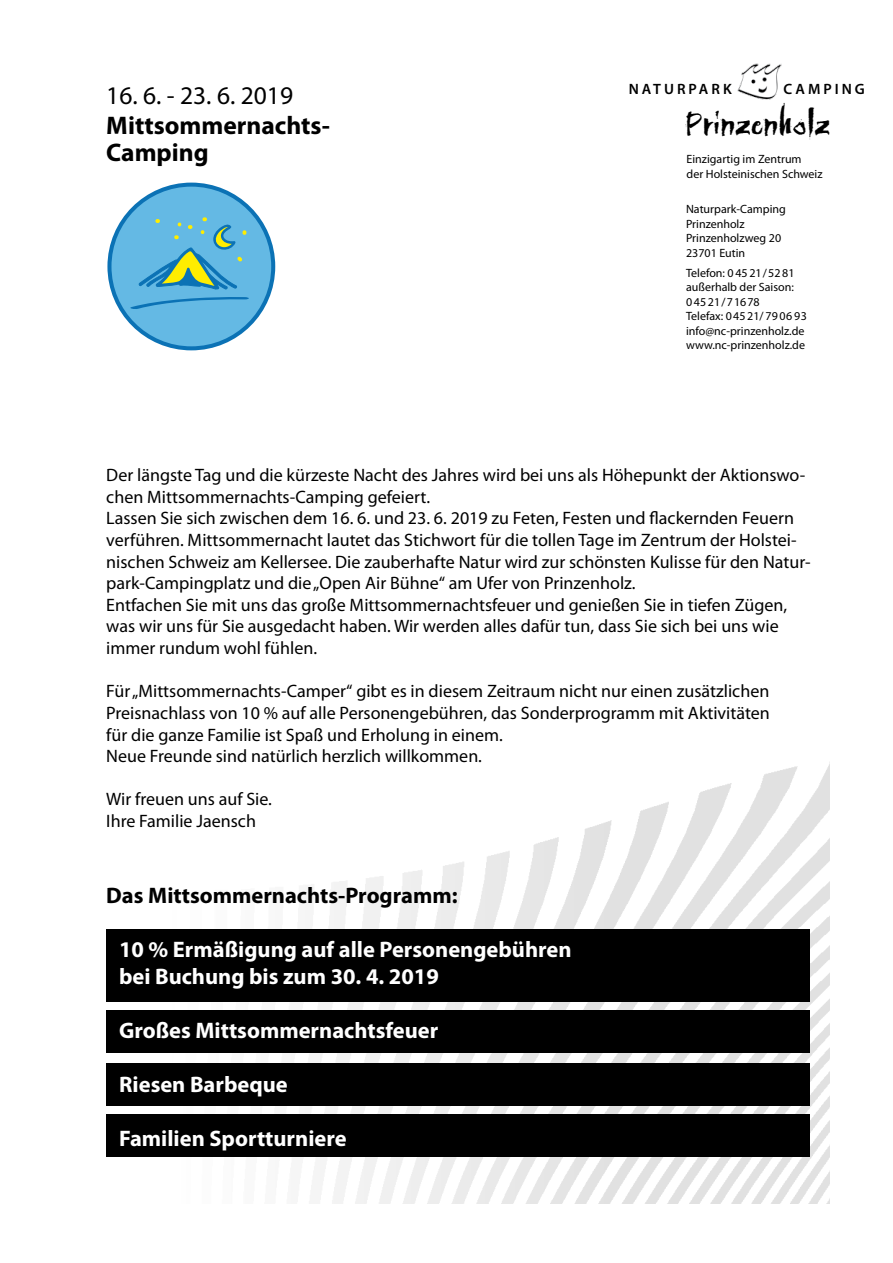
<style>
.page{position:relative;width:893px;height:1263px;background:#fff}
.page>*{position:absolute;margin:0;border:0;box-sizing:border-box;transform-origin:0 0}
.t1{font:32.4px "Twang Plain";color:#000}
.t2{font:700 25.5px/27px "Myriad Pro";color:#000}
.t3{font:25.5px "Myriad Pro";color:#000}
.t4{font:700 22.5px/27px "Myriad Pro";color:#fff}
.t5{font:700 22.5px "Myriad Pro";color:#000}
.t6{font:18px/21.6px "Myriad Pro";color:#000}
.t7{font:600 15px "Myriad Pro";letter-spacing:.2em;color:#000}
.t8{font:12px/14.4px "Myriad Pro";color:#000}
</style>
<div class="page">
<img style="left:106px;top:766px;width:723px;height:437px">
<div style="left:106px;top:1010px;width:703px;height:42px;background:#000"></div>
<div style="left:106px;top:1063px;width:703px;height:43px;background:#000"></div>
<div style="left:106px;top:1114px;width:703px;height:43px;background:#000"></div>
<div style="left:106px;top:929px;width:703px;height:72px;background:#000"></div>
<img style="left:737px;top:64px;width:45px;height:36px">
<div style="left:109px;top:185px;width:164px;height:163px;background:#64b9e4;border-radius:50%"></div>
<div style="left:107px;top:183px;width:168px;height:167px;border:4px solid #0b72b5;border-radius:50%"></div>
<svg style="left:130px;top:297px;width:119px;height:12px"></svg>
<svg style="left:138px;top:217px;width:108px;height:73px"></svg>
<h2 class="t3" style="left:106px;top:82px;width:188px">16. 6. - 23. 6. 2019</h2>
<h2 class="t2" style="left:106px;top:112px;width:225px">Mittsommernachts-<br>Camping</h2>
<p class="t7" style="left:629px;top:81px;width:104px">NATURPARK</p>
<p class="t7" style="left:784px;top:81px;width:83px">CAMPING</p>
<h1 class="t1" style="left:684px;top:102px;width:147px">Prinzenholz</h1>
<p class="t8" style="left:687px;top:152px;width:137px">Einzigartig im Zentrum<br>der Holsteinischen Schweiz</p>
<p class="t8" style="left:686px;top:202px;width:101px">Naturpark-Camping<br>Prinzenholz<br>Prinzenholzweg 20<br>23701 Eutin</p>
<p class="t8" style="left:686px;top:266px;width:122px">Telefon: 0 45 21/52 81 außerhalb der Saison:<br>04521/71678<br>Telefax: 045 21/ 79 06 93 info@nc-prinzenholz.de www.nc-prinzenholz.de</p>
<p class="t6" style="left:106px;top:465px;width:706px">Der längste Tag und die kürzeste Nacht des Jahres wird bei uns als Höhepunkt der Aktionswo&shy;chen Mittsommernachts-Camping gefeiert.<br>Lassen Sie sich zwischen dem 16. 6. und 23. 6. 2019 zu Feten, Festen und flackernden Feuern verführen. Mittsommernacht lautet das Stichwort für die tollen Tage im Zentrum der Holstei&shy;nischen Schweiz am Kellersee. Die zauberhafte Natur wird zur schönsten Kulisse für den Natur&shy;park-Campingplatz und die „Open Air Bühne“ am Ufer von Prinzenholz.<br>Entfachen Sie mit uns das große Mittsommernachtsfeuer und genießen Sie in tiefen Zügen, was wir uns für Sie ausgedacht haben. Wir werden alles dafür tun, dass Sie sich bei uns wie immer rundum wohl fühlen.</p>
<p class="t6" style="left:106px;top:681px;width:665px">Für „Mittsommernachts-Camper“ gibt es in diesem Zeitraum nicht nur einen zusätzlichen Preisnachlass von 10 % auf alle Personengebühren, das Sonderprogramm mit Aktivitäten für die ganze Familie ist Spaß und Erholung in einem.<br>Neue Freunde sind natürlich herzlich willkommen.</p>
<p class="t6" style="left:106px;top:789px;width:167px">Wir freuen uns auf Sie.<br>Ihre Familie Jaensch</p>
<p class="t5" style="left:106px;top:882px;width:353px">Das Mittsommernachts-Programm:</p>
<p class="t4" style="left:119px;top:936px;width:454px">10 % Ermäßigung auf alle Personengebühren bei Buchung bis zum 30. 4. 2019</p>
<p class="t4" style="left:119px;top:1017px;width:321px">Großes Mittsommernachtsfeuer</p>
<p class="t4" style="left:119px;top:1071px;width:170px">Riesen Barbeque</p>
<p class="t4" style="left:119px;top:1125px;width:229px">Familien Sportturniere</p>
</div>
